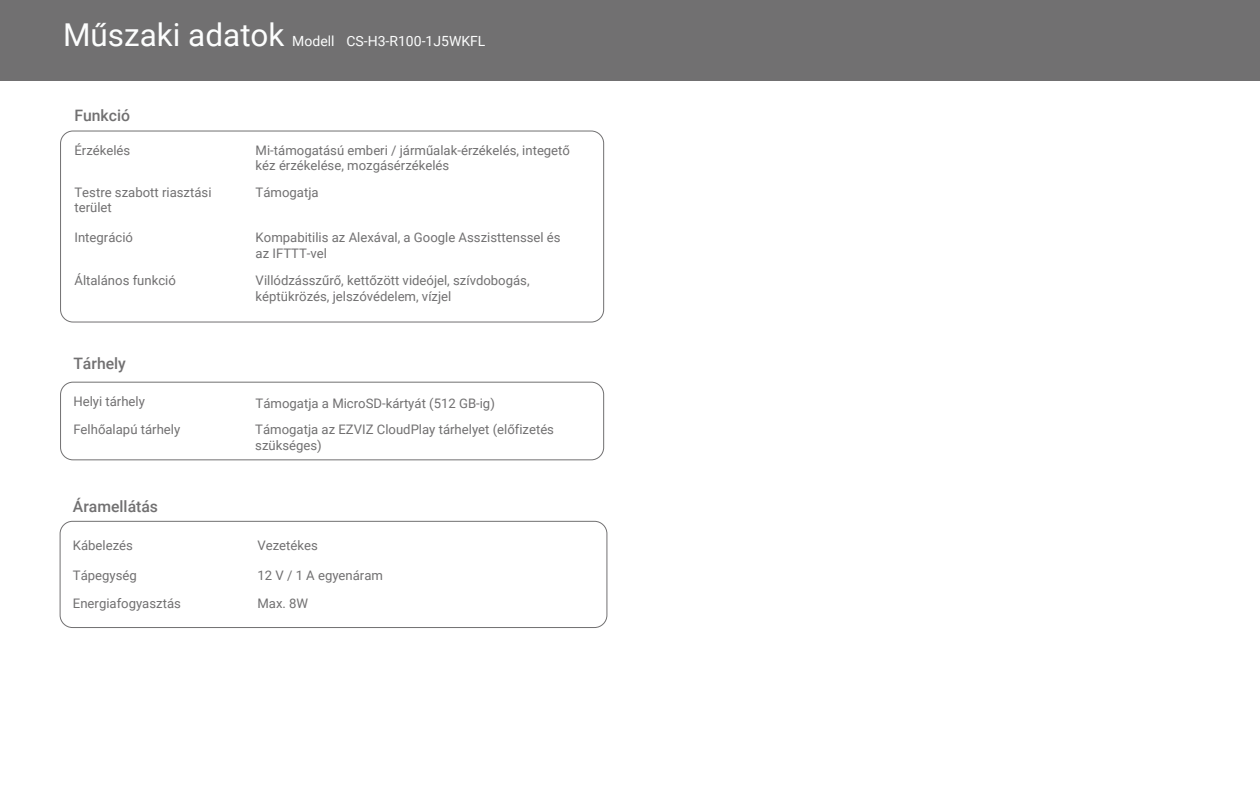
<style>
.page{position:relative;width:1260px;height:788px;background:#fff}
.page>*{position:absolute;margin:0;border:0;box-sizing:border-box;transform-origin:0 0}
.t1{font:31.5px "Roboto";color:#fcfdfd}
.t2{font:500 15.75px "Roboto";color:#717071}
.t3{font:14px "Roboto";color:#fcfdfd}
.t4{font:13.12px/15.8px "Roboto";color:#717071}
</style>
<div class="page">
<div style="left:0;top:0;width:1260px;height:80px;background:#717071"></div>
<div style="left:60px;top:381px;width:544px;height:79px;border:1px solid #717071;border-radius:12px"></div>
<div style="left:60px;top:130px;width:544px;height:192px;border:1px solid #717071;border-radius:12px"></div>
<div style="left:60px;top:521px;width:547px;height:107px;border:1px solid #717071;border-radius:12px"></div>
<h1 class="t1" style="left:63px;top:13px;width:223px">Műszaki adatok</h1>
<p class="t3" style="left:292px;top:31px;width:195px">Modell CS-H3-R100-1J5WKFL</p>
<p class="t2" style="left:74px;top:104px;width:57px">Funkció</p>
<p class="t4" style="left:74px;top:141px;width:57px">Érzékelés</p>
<p class="t4" style="left:256px;top:141px;width:316px">Mi-támogatású emberi / járműalak-érzékelés, integető kéz érzékelése, mozgásérzékelés</p>
<p class="t4" style="left:74px;top:183px;width:139px">Testre szabott riasztási terület</p>
<p class="t4" style="left:256px;top:183px;width:65px">Támogatja</p>
<p class="t4" style="left:74px;top:229px;width:60px">Integráció</p>
<p class="t4" style="left:256px;top:229px;width:307px">Kompabitilis az Alexával, a Google Asszisttenssel és az IFTTT-vel</p>
<p class="t4" style="left:74px;top:272px;width:103px">Általános funkció</p>
<p class="t4" style="left:256px;top:272px;width:275px">Villódzásszűrő, kettőzött videójel, szívdobogás, képtükrözés, jelszóvédelem, vízjel</p>
<p class="t2" style="left:73px;top:352px;width:54px">Tárhely</p>
<p class="t4" style="left:73px;top:393px;width:73px">Helyi tárhely</p>
<p class="t4" style="left:256px;top:395px;width:241px">Támogatja a MicroSD-kártyát (512 GB-ig)</p>
<p class="t4" style="left:73px;top:421px;width:108px">Felhőalapú tárhely</p>
<p class="t4" style="left:255px;top:421px;width:300px">Támogatja az EZVIZ CloudPlay tárhelyet (előfizetés szükséges)</p>
<p class="t2" style="left:73px;top:495px;width:87px">Áramellátás</p>
<p class="t4" style="left:73px;top:537px;width:62px">Kábelezés</p>
<p class="t4" style="left:257px;top:536px;width:62px">Vezetékes</p>
<p class="t4" style="left:73px;top:566px;width:65px">Tápegység</p>
<p class="t4" style="left:257px;top:566px;width:127px">12 V / 1 A egyenáram</p>
<p class="t4" style="left:73px;top:595px;width:110px">Energiafogyasztás</p>
<p class="t4" style="left:257px;top:595px;width:52px">Max. 8W</p>
</div>
